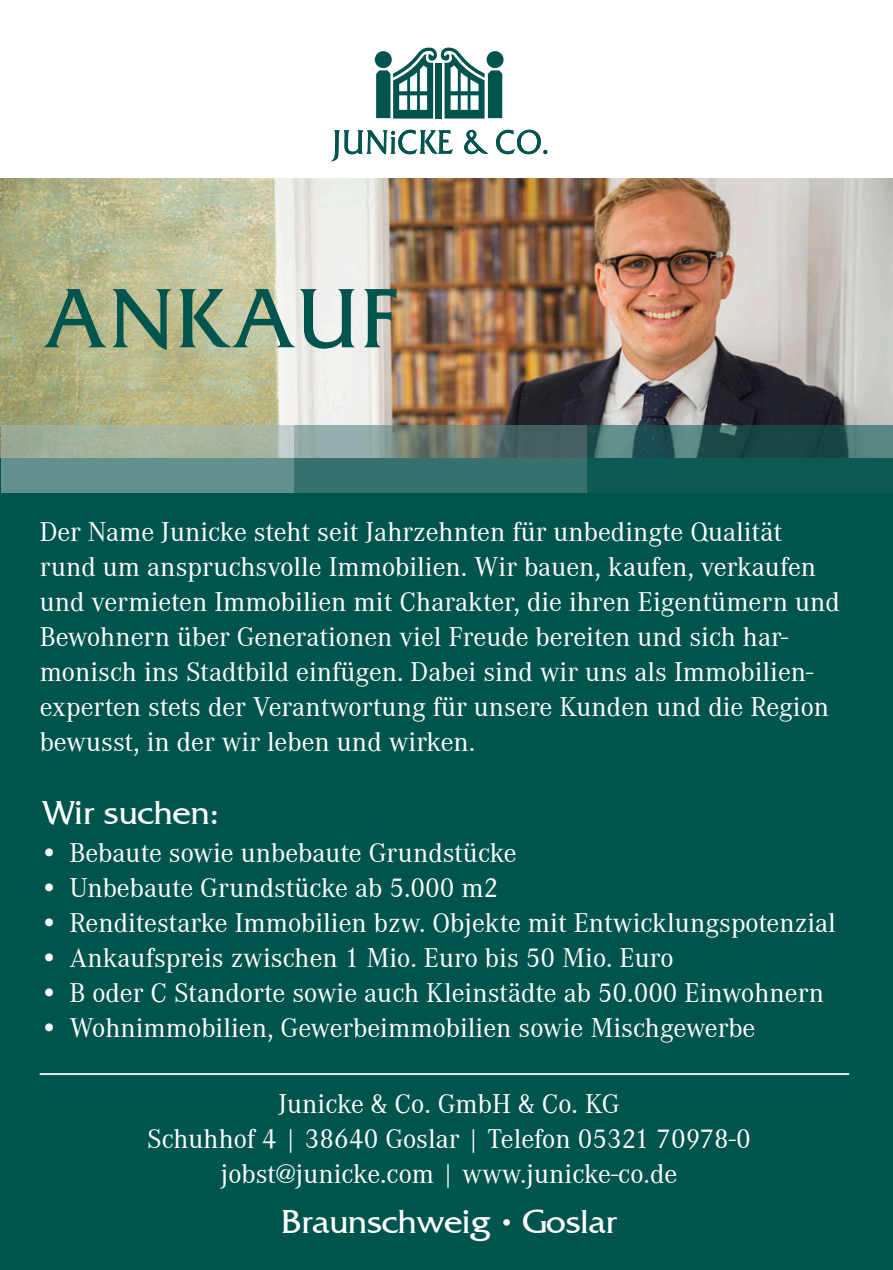
<style>
.page{position:relative;width:893px;height:1270px;background:#fff}
.page>*{position:absolute;margin:0;border:0;box-sizing:border-box;transform-origin:0 0}
.t1{font:88.55px "France Plain";letter-spacing:.03em;color:#00544e}
.t2{font:35px "France Plain";color:#fff}
.Copy{font:28px/35px "Corporate A";color:#fff}
</style>
<div class="page">
<img style="left:0;top:179px;width:893px;height:280px">
<div style="left:0;top:459px;width:893px;height:811px;background:#00544e"></div>
<svg style="left:1px;top:425px;width:293px;height:67px;fill:#61908d"></svg>
<svg style="left:294px;top:425px;width:293px;height:67px;fill:#36716d"></svg>
<svg style="left:587px;top:425px;width:306px;height:67px;fill:#0d5a55"></svg>
<svg style="left:376px;top:48px;width:126px;height:71px"></svg>
<div style="left:487px;top:51px;width:17px;height:17px;background:#00544e;border-radius:50%"></div>
<svg style="left:331px;top:130px;width:122px;height:31px"></svg>
<svg style="left:464px;top:130px;width:24px;height:24px"></svg>
<svg style="left:496px;top:130px;width:51px;height:24px"></svg>
<hr style="left:40px;top:1073px;width:809px;height:2px;background:#fff">
<p class="t1" style="left:43px;top:270px;width:356px">ANKAUF</p>
<p class="Copy" style="left:40px;top:515px;width:802px">Der Name Junicke steht seit Jahrzehnten für unbedingte Qualität rund um anspruchsvolle Immobilien. Wir bauen, kaufen, verkaufen und vermieten Immobilien mit Charakter, die ihren Eigentümern und Bewohnern über Generationen viel Freude bereiten und sich har&shy;monisch ins Stadtbild einfügen. Dabei sind wir uns als Immobilien&shy;experten stets der Verantwortung für unsere Kunden und die Region bewusst, in der wir leben und wirken.</p>
<p class="t2" style="left:42px;top:793px;width:179px">Wir suchen:</p>
<p class="Copy" style="left:40px;top:836px;width:478px">• Bebaute sowie unbebaute Grundstücke</p>
<p class="Copy" style="left:40px;top:871px;width:460px">• Unbebaute Grundstücke ab 5.000 m2</p>
<p class="Copy" style="left:40px;top:906px;width:798px">• Renditestarke Immobilien bzw. Objekte mit Entwicklungspotenzial</p>
<p class="Copy" style="left:40px;top:941px;width:635px">• Ankaufspreis zwischen 1 Mio. Euro bis 50 Mio. Euro</p>
<p class="Copy" style="left:40px;top:976px;width:786px">• B oder C Standorte sowie auch Kleinstädte ab 50.000 Einwohnern</p>
<p class="Copy" style="left:40px;top:1011px;width:717px">• Wohnimmobilien, Gewerbeimmobilien sowie Mischgewerbe</p>
<p class="Copy" style="left:278px;top:1087px;width:343px">Junicke &amp; Co. GmbH &amp; Co. KG</p>
<p class="Copy" style="left:147px;top:1122px;width:605px">Schuhhof 4 | 38640 Goslar | Telefon 05321 70978-0</p>
<p class="Copy" style="left:221px;top:1157px;width:458px">jobst@junicke.com | www.junicke-co.de</p>
<p class="t2" style="left:281px;top:1203px;width:337px">Braunschweig • Goslar</p>
</div>
